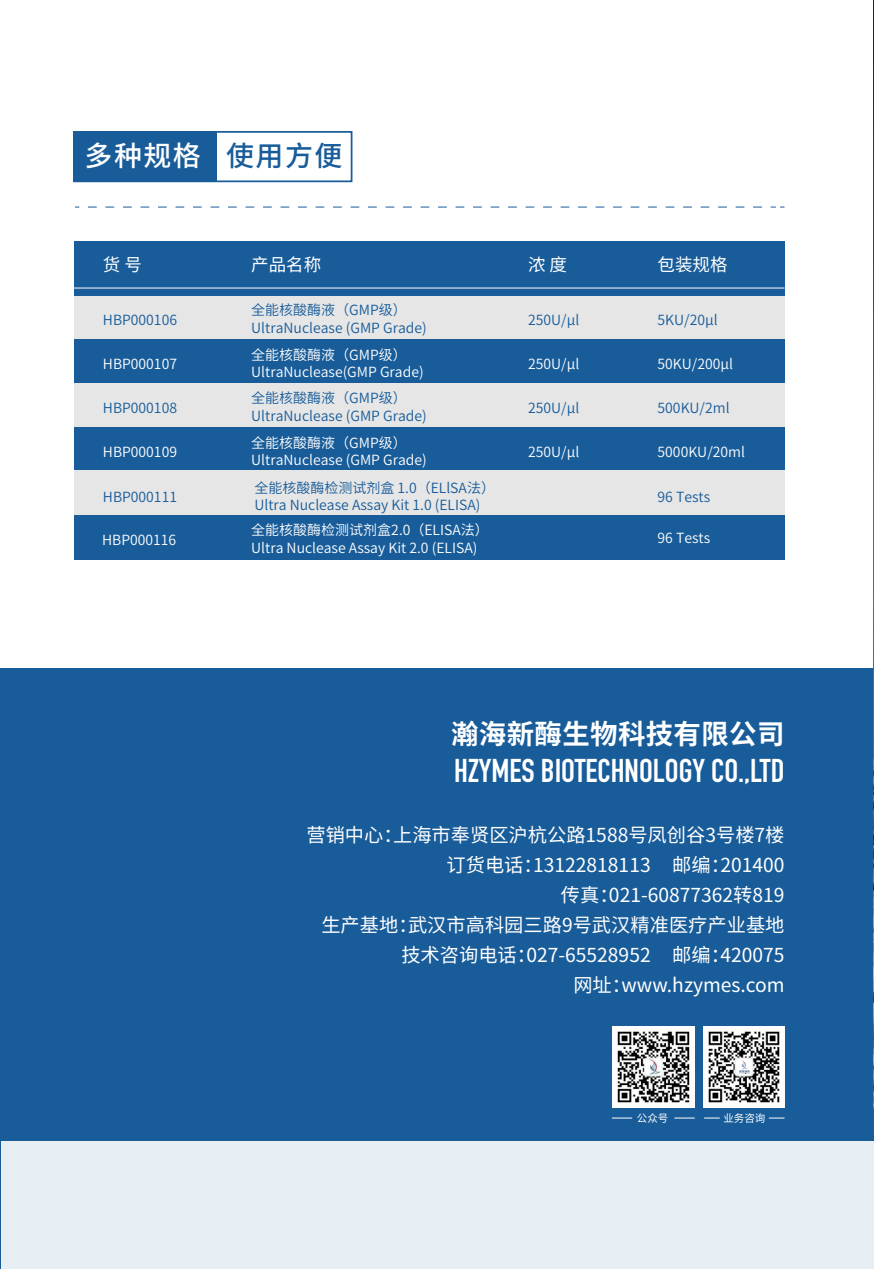
<style>
.page{position:relative;width:874px;height:1269px;background:#fff}
.page>*{position:absolute;margin:0;border:0;box-sizing:border-box;transform-origin:0 0}
.t1{font:700 32.55px "DIN Condensed";color:#fff}
.t2{font:500 28px "Source Han Sans CN";letter-spacing:.05em;color:#fff}
.t3{font:700 27.47px "Source Han Sans CN";letter-spacing:.01em;color:#fff}
.t4{font:19.25px/29.9px "Source Han Sans CN";color:#fff;text-align:right}
.t5{font:17.5px "Source Han Sans CN";color:#fff}
.t6{font:14px/17.5px "Source Han Sans CN";color:#fff}
.t7{font:14px/17.5px "Source Han Sans CN";color:#185c9a}
.t8{font:10.5px "Source Han Sans CN";color:#fff}
.s1{color:#185c9a}
</style>
<div class="page">
<div style="left:74px;top:295px;width:710px;height:44px;background:#e6e6e6"></div>
<div style="left:74px;top:340px;width:710px;height:43px;background:#185c9a"></div>
<div style="left:74px;top:383px;width:710px;height:44px;background:#e6e6e6"></div>
<div style="left:74px;top:427px;width:710px;height:44px;background:#185c9a"></div>
<div style="left:74px;top:471px;width:710px;height:44px;background:#e6e6e6"></div>
<div style="left:74px;top:515px;width:710px;height:44px;background:#185c9a"></div>
<div style="left:74px;top:241px;width:710px;height:54px;background:#185c9a"></div>
<hr style="left:74px;top:287px;width:710px;height:1px;background:#fff">
<div style="left:1px;top:668px;width:873px;height:600px;background:#185c9a"></div>
<img style="left:873px;top:0;width:1px;height:1140px">
<hr style="left:873px;top:312px;width:1px;height:654px;background:#174b80">
<div style="left:1px;top:1140px;width:873px;height:128px;background:#e7eef4"></div>
<div style="left:74px;top:132px;width:143px;height:49px;background:#185c9a"></div>
<div style="left:73px;top:131px;width:279px;height:51px;border:2px solid #185c9a"></div>
<img style="left:613px;top:1026px;width:82px;height:80px">
<img style="left:704px;top:1026px;width:80px;height:80px">
<div style="left:739px;top:1060px;width:12px;height:12px;background:#fff"></div>
<svg style="left:739px;top:1060px;width:11px;height:13px"></svg>
<svg style="left:612px;top:1117px;width:20px;height:1px"></svg>
<svg style="left:674px;top:1117px;width:21px;height:1px"></svg>
<svg style="left:704px;top:1117px;width:16px;height:1px"></svg>
<svg style="left:769px;top:1117px;width:15px;height:1px"></svg>
<svg style="left:88px;top:206px;width:696px;height:1px"></svg>
<h2 class="t2" style="left:85px;top:140px;width:259px">多种规格 <span class="s1">使用方便</span></h2>
<p class="t5" style="left:103px;top:255px;width:40px">货 号</p>
<p class="t5" style="left:251px;top:255px;width:71px">产品名称</p>
<p class="t5" style="left:528px;top:255px;width:40px">浓 度</p>
<p class="t5" style="left:657px;top:255px;width:71px">包装规格</p>
<p class="t7" style="left:103px;top:311px;width:76px">HBP000106</p>
<p class="t6" style="left:103px;top:355px;width:76px">HBP000107</p>
<p class="t7" style="left:103px;top:399px;width:76px">HBP000108</p>
<p class="t6" style="left:103px;top:443px;width:76px">HBP000109</p>
<p class="t7" style="left:103px;top:488px;width:76px">HBP000111</p>
<p class="t7" style="left:251px;top:302px;width:177px">全能核酸酶液（GMP级）<br>UltraNuclease (GMP Grade)</p>
<p class="t6" style="left:251px;top:346px;width:174px">全能核酸酶液（GMP级）<br>UltraNuclease(GMP Grade)</p>
<p class="t7" style="left:251px;top:390px;width:177px">全能核酸酶液（GMP级）<br>UltraNuclease (GMP Grade)</p>
<p class="t6" style="left:251px;top:434px;width:177px">全能核酸酶液（GMP级）<br>UltraNuclease (GMP Grade)</p>
<p class="t7" style="left:254px;top:479px;width:242px">全能核酸酶检测试剂盒 1.0（ELlSA法）<br>Ultra Nuclease Assay Kit 1.0 (ELISA)</p>
<p class="t7" style="left:528px;top:311px;width:53px">250U/μl</p>
<p class="t6" style="left:528px;top:355px;width:53px">250U/μl</p>
<p class="t7" style="left:528px;top:399px;width:53px">250U/μl</p>
<p class="t6" style="left:528px;top:443px;width:53px">250U/μl</p>
<p class="t7" style="left:657px;top:311px;width:62px">5KU/20μl</p>
<p class="t6" style="left:657px;top:355px;width:77px">50KU/200μl</p>
<p class="t7" style="left:657px;top:399px;width:73px">500KU/2ml</p>
<p class="t6" style="left:657px;top:443px;width:89px">5000KU/20ml</p>
<p class="t7" style="left:657px;top:488px;width:54px">96 Tests</p>
<p class="t6" style="left:251px;top:521px;width:239px">全能核酸酶检测试剂盒2.0（ELISA法）<br>Ultra Nuclease Assay Kit 2.0 (ELISA)</p>
<p class="t6" style="left:102px;top:531px;width:76px">HBP000116</p>
<p class="t6" style="left:657px;top:529px;width:54px">96 Tests</p>
<h3 class="t3" style="left:451px;top:718px;width:335px">瀚海新酶生物科技有限公司</h3>
<h1 class="t1" style="left:454px;top:748px;width:332px">HZYMES BIOTECHNOLOGY CO.,LTD</h1>
<h3 class="t4" style="left:306px;top:820px;width:479px">营销中心：上海市奉贤区沪杭公路1588号凤创谷3号楼7楼订货电话：13122818113 邮编：201400<br>传真：021-60877362转819<br>生产基地：武汉市高科园三路9号武汉精准医疗产业基地技术咨询电话：027-65528952 邮编：420075<br>网址：www.hzymes.com</h3>
<p class="t8" style="left:637px;top:1112px;width:33px">公众号</p>
<p class="t8" style="left:723px;top:1112px;width:43px">业务咨询</p>
</div>
